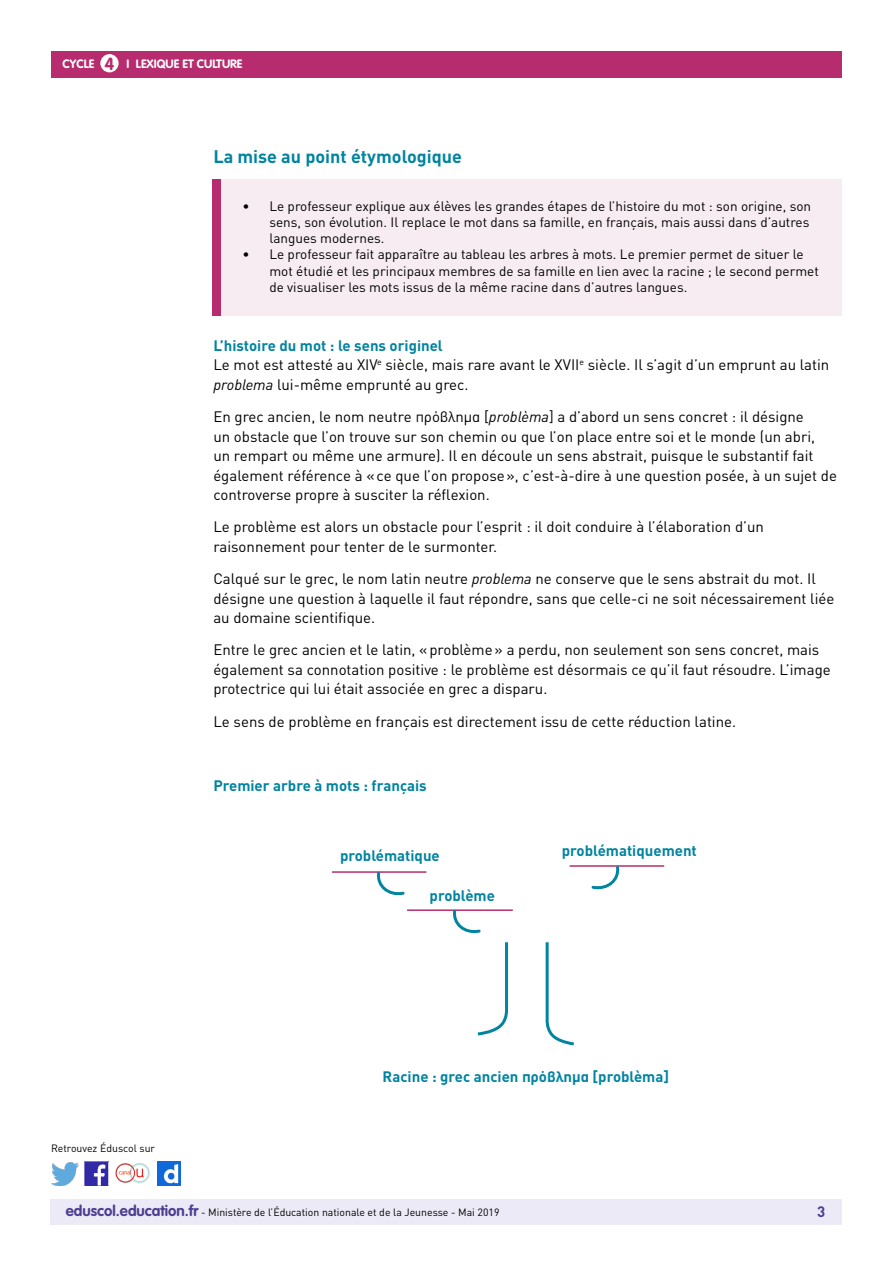
<style>
.page{position:relative;width:893px;height:1263px;background:#fff}
.page>*{position:absolute;margin:0;border:0;box-sizing:border-box;transform-origin:0 0}
.t1{font:700 18px "DIN Pro";color:#0084a0}
.t2{font:700 17.25px "VAG Rounded Std";color:#b72c6e}
.t3{font:15px/19.5px "DIN Pro";color:#000}
.t4{font:700 15px "DIN Pro";color:#0084a0}
.t5{font:700 15px "DIN Pro";color:#4e3e91}
.t6{font:13.5px/16.2px "DIN Pro";color:#000}
.t7{font:700 12px "VAG Rounded Std";color:#fff}
.t8{font:10.5px "DIN Pro";color:#000}
.s1{font-weight:700;color:#0084a0}
.s2{font-style:italic}
.s3{font-family:"VAG Rounded Std";font-weight:700;font-size:15px;color:#4e3e91}
</style>
<div class="page">
<div style="left:50px;top:1199px;width:791px;height:26px;background:#eceaf6"></div>
<div style="left:51px;top:51px;width:791px;height:27px;background:#b72c6e"></div>
<div style="left:100px;top:54px;width:19px;height:18px;background:#fff;border-radius:50%"></div>
<img style="left:85px;top:1162px;width:23px;height:23px">
<img style="left:51px;top:1163px;width:28px;height:22px">
<img style="left:158px;top:1162px;width:22px;height:23px">
<img style="left:115px;top:1163px;width:35px;height:20px">
<div style="left:213px;top:179px;width:629px;height:137px;background:#f7ecf1"></div>
<div style="left:213px;top:179px;width:8px;height:137px;background:#b72c6e"></div>
<hr style="left:332px;top:871px;width:94px;height:2px;background:#b72c6e">
<hr style="left:570px;top:865px;width:94px;height:2px;background:#b72c6e">
<svg style="left:376px;top:865px;width:244px;height:181px"></svg>
<p class="t2" style="left:105px;top:53px;width:11px">4</p>
<p class="t7" style="left:63px;top:57px;width:33px">CYCLE</p>
<p class="t7" style="left:127px;top:57px;width:117px">I LEXIQUE ET CULTURE</p>
<p class="t1" style="left:213px;top:144px;width:250px">La mise au point étymologique</p>
<p class="t6" style="left:269px;top:198px;width:543px;text-indent:-27px">• Le professeur explique aux élèves les grandes étapes de l’histoire du mot : son origine, son sens, son évolution. Il replace le mot dans sa famille, en français, mais aussi dans d’autres langues modernes.</p>
<p class="t6" style="left:269px;top:246px;width:551px;text-indent:-27px">• Le professeur fait apparaître au tableau les arbres à mots. Le premier permet de situer le mot étudié et les principaux membres de sa famille en lien avec la racine ; le second permet de visualiser les mots issus de la même racine dans d’autres langues.</p>
<p class="t3" style="left:213px;top:335px;width:617px"><span class="s1">L’histoire du mot : le sens originel<br></span>Le mot est attesté au XIV<sup>e</sup> siècle, mais rare avant le XVII<sup>e</sup> siècle. Il s’agit d’un emprunt au latin <span class="s2">problema</span> lui-même emprunté au grec.</p>
<p class="t3" style="left:213px;top:407px;width:625px">En grec ancien, le nom neutre πρόβλημα [<span class="s2">problèma</span>] a d’abord un sens concret : il désigne<br>un obstacle que l’on trouve sur son chemin ou que l’on place entre soi et le monde (un abri,<br>un rempart ou même une armure). Il en découle un sens abstrait, puisque le substantif fait également référence à «ce que l’on propose», c’est-à-dire à une question posée, à un sujet de controverse propre à susciter la réflexion.</p>
<p class="t3" style="left:213px;top:517px;width:552px">Le problème est alors un obstacle pour l’esprit : il doit conduire à l’élaboration d’un raisonnement pour tenter de le surmonter.</p>
<p class="t3" style="left:213px;top:569px;width:623px">Calqué sur le grec, le nom latin neutre <span class="s2">problema</span> ne conserve que le sens abstrait du mot. Il désigne une question à laquelle il faut répondre, sans que celle-ci ne soit nécessairement liée au domaine scientifique.</p>
<p class="t3" style="left:213px;top:640px;width:619px">Entre le grec ancien et le latin, «problème» a perdu, non seulement son sens concret, mais également sa connotation positive : le problème est désormais ce qu’il faut résoudre. L’image protectrice qui lui était associée en grec a disparu.</p>
<p class="t3" style="left:213px;top:711px;width:524px">Le sens de problème en français est directement issu de cette réduction latine.</p>
<p class="t4" style="left:213px;top:776px;width:215px">Premier arbre à mots : français</p>
<p class="t4" style="left:340px;top:845px;width:101px">problématique</p>
<p class="t4" style="left:430px;top:885px;width:67px">problème</p>
<p class="t4" style="left:562px;top:840px;width:137px">problématiquement</p>
<p class="t8" style="left:51px;top:1141px;width:106px">Retrouvez Éduscol sur</p>
<p class="t4" style="left:383px;top:1067px;width:288px">Racine : grec ancien πρόβλημα [problèma]</p>
<p class="t8" style="left:66px;top:1205px;width:435px"><span class="s3">eduscol.education.fr</span> - Ministère de l’Éducation nationale et de la Jeunesse - Mai 2019</p>
<p class="t5" style="left:817px;top:1201px;width:10px">3</p>
</div>
